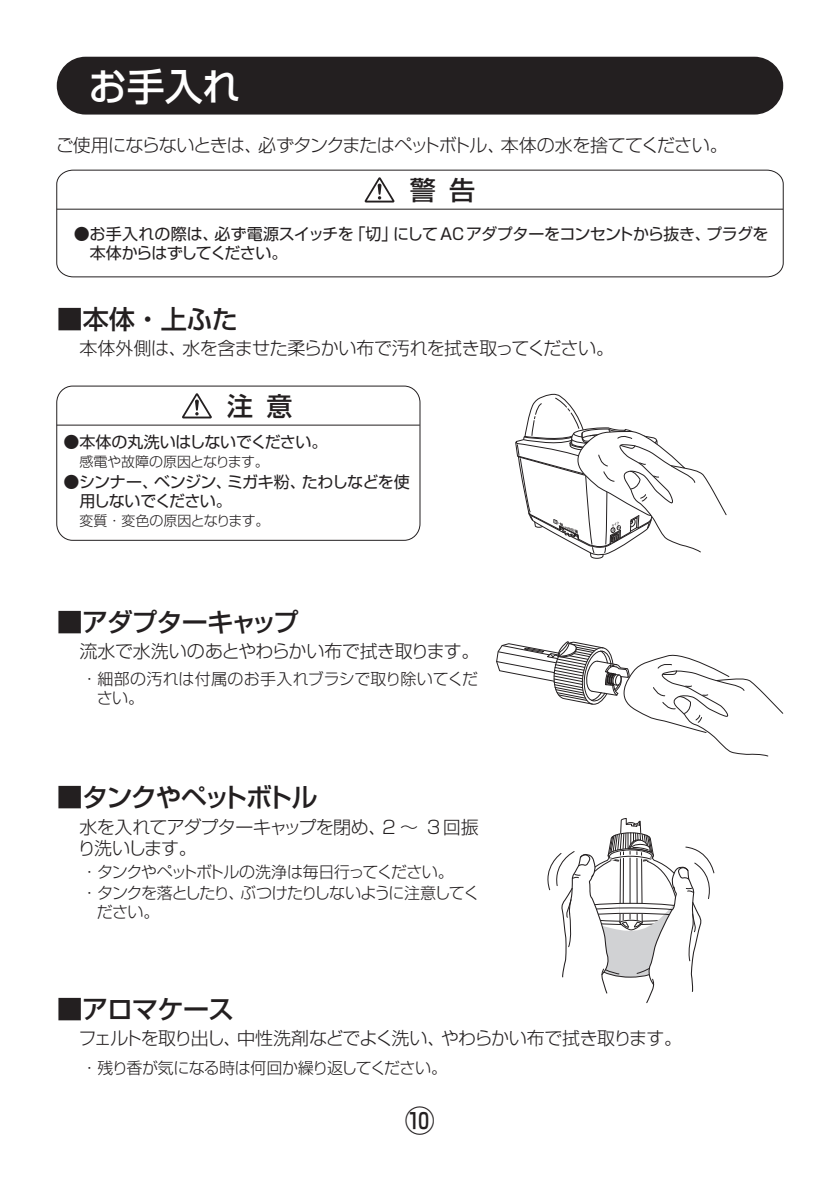
<style>
.page{position:relative;width:840px;height:1191px;background:#fff}
.page>*{position:absolute;margin:0;border:0;box-sizing:border-box;transform-origin:0 0}
.t1{font:500 38px "Shin Go Pro";color:#fff}
.t2{font:500 30px "Shin Go Pro";color:#231f20}
.t3{font:500 26px "Shin Go Pro";letter-spacing:-.045em;color:#231f20}
.t4{font:300 18px/21.6px "Shin Go Pro";letter-spacing:-.035em;color:#231f20}
.t5{font:300 18px "Shin Go Pro";letter-spacing:-.06em;color:#231f20}
.t6{font:16px/19.2px "Shin Go Pro";letter-spacing:-.03em;color:#231f20}
.t7{font:300 16px/21.2px "Shin Go Pro";letter-spacing:-.08em;color:#231f20}
.t8{font:300 16px/19.2px "Shin Go Pro";letter-spacing:.005em;color:#231f20}
.t9{font:300 16px "Shin Go Pro";letter-spacing:-.04em;color:#231f20}
.t10{font:16px "Shin Go Pro";letter-spacing:-.01em;color:#231f20}
.t11{font:300 14px "Shin Go Pro";letter-spacing:-.02em;color:#231f20}
</style>
<div class="page">
<svg style="left:496px;top:641px;width:287px;height:116px"></svg>
<div style="left:57px;top:57px;width:725px;height:58px;background:#231f20;border-radius:29px"></div>
<hr style="left:57px;top:424px;width:362px;height:1px;background:#231f20">
<div style="left:56px;top:385px;width:364px;height:156px;border:1px solid #231f20;border-radius:16px"></div>
<svg style="left:182px;top:393px;width:30px;height:25px"></svg>
<svg style="left:56px;top:169px;width:727px;height:109px"></svg>
<svg style="left:364px;top:177px;width:30px;height:25px"></svg>
<svg style="left:547px;top:818px;width:167px;height:185px"></svg>
<svg style="left:515px;top:393px;width:212px;height:166px"></svg>
<h1 class="t1" style="left:89px;top:55px;width:153px">お手入れ</h1>
<p class="t4" style="left:56px;top:132px;width:673px">ご使用にならないときは、必ずタンクまたはペットボトル、本体の水を捨ててください。</p>
<h3 class="t3" style="left:410px;top:168px;width:66px">警告</h3>
<p class="t6" style="left:90px;top:223px;width:679px;text-indent:-16px">●お手入れの際は、必ず電源スイッチを「切」にしてACアダプターをコンセントから抜き、プラグを本体からはずしてください。</p>
<h3 class="t3" style="left:57px;top:298px;width:183px">■本体・上ふた</h3>
<p class="t4" style="left:79px;top:335px;width:536px">本体外側は、水を含ませた柔らかい布で汚れを拭き取ってください。</p>
<h3 class="t3" style="left:227px;top:384px;width:67px">注意</h3>
<p class="t10" style="left:64px;top:429px;width:265px">●本体の丸洗いはしないでください。</p>
<p class="t11" style="left:79px;top:450px;width:191px">感電や故障の原因となります。</p>
<p class="t6" style="left:79px;top:470px;width:331px;text-indent:-16px">●シンナー、ベンジン、ミガキ粉、たわしなどを使用しないでください。</p>
<p class="t11" style="left:79px;top:509px;width:191px">変質・変色の原因となります。</p>
<h3 class="t3" style="left:57px;top:600px;width:243px">■アダプターキャップ</h3>
<p class="t4" style="left:79px;top:638px;width:401px">流水で水洗いのあとやわらかい布で拭き取ります。</p>
<p class="t8" style="left:97px;top:667px;width:383px;text-indent:-15px">・細部の汚れは付属のお手入れブラシで取り除いてください。</p>
<h3 class="t3" style="left:57px;top:776px;width:262px">■タンクやペットボトル</h3>
<p class="t4" style="left:78px;top:814px;width:402px">水を入れてアダプターキャップを閉め、2 ～ 3回振り洗いします。</p>
<p class="t7" style="left:81px;top:859px;width:399px">・タンクやペットボトルの洗浄は毎日行ってください。<br>・タンクを落としたり、ぶつけたりしないように注意してく</p>
<p class="t9" style="left:97px;top:898px;width:64px">ださい。</p>
<h3 class="t3" style="left:57px;top:987px;width:179px">■アロマケース</h3>
<p class="t5" style="left:78px;top:1023px;width:604px">フェルトを取り出し、中性洗剤などでよく洗い、やわらかい布で拭き取ります。</p>
<p class="t9" style="left:81px;top:1055px;width:367px">・残り香が気になる時は何回か繰り返してください。</p>
<h2 class="t2" style="left:404px;top:1095px;width:31px">⑩</h2>
</div>
